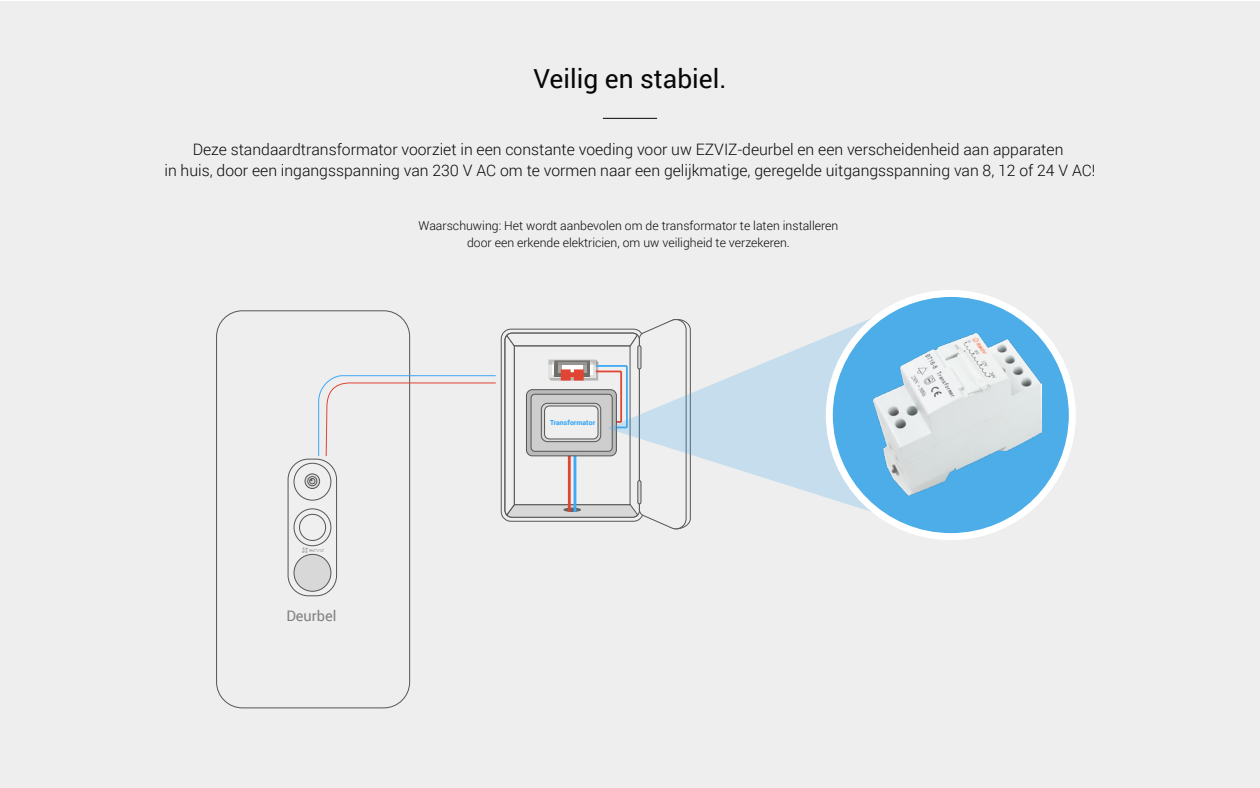
<style>
.page{position:relative;width:1260px;height:788px;background:#fff}
.page>*{position:absolute;margin:0;border:0;box-sizing:border-box;transform-origin:0 0}
.t1{font:26.25px "Roboto";color:#070707}
.t2{font:300 15.75px/21px "Roboto";color:#070707;text-align:center}
.t3{font:14.53px "Roboto";color:#808080}
.t4{font:300 12.25px/17.5px "Roboto";color:#070707;text-align:center}
.t5{font:900 7px "Roboto";color:#3fa9f5}
</style>
<div class="page">
<div style="left:0;top:1px;width:1260px;height:787px;background:#eee"></div>
<hr style="left:603px;top:118px;width:54px;height:1px;background:#050505">
<div style="left:501px;top:329px;width:142px;height:192px;background:linear-gradient(to bottom,#efefef,#ebebeb);border:1px solid #545556;border-radius:10px"></div>
<svg style="left:505px;top:328px;width:186px;height:202px"></svg>
<div style="left:216px;top:310px;width:194px;height:398px;border:1px solid #545556;border-radius:26px"></div>
<div style="left:288px;top:459px;width:49px;height:137px;border:1px solid #545556;border-radius:20px"></div>
<div style="left:294px;top:463px;width:37px;height:37px;border:1px solid #545556;border-radius:50%"></div>
<svg style="left:294px;top:509px;width:37px;height:36px"></svg>
<div style="left:294px;top:508px;width:37px;height:38px;border:1px solid #545556;border-radius:50%"></div>
<div style="left:294px;top:554px;width:37px;height:37px;background:#d8d8d8;border-radius:50%"></div>
<div style="left:294px;top:554px;width:37px;height:37px;border:1px solid #545556;border-radius:50%"></div>
<div style="left:299px;top:514px;width:27px;height:26px;background:#efefef;border-radius:50%"></div>
<div style="left:299px;top:514px;width:27px;height:26px;border:1px solid #545556;border-radius:50%"></div>
<svg style="left:305px;top:474px;width:15px;height:14px"></svg>
<div style="left:305px;top:473px;width:15px;height:15px;border:1px solid #545556;border-radius:50%"></div>
<div style="left:308px;top:476px;width:9px;height:10px;border:1px solid #545556;border-radius:50%"></div>
<svg style="left:309px;top:478px;width:6px;height:6px"></svg>
<svg style="left:526px;top:389px;width:90px;height:67px"></svg>
<div style="left:526px;top:389px;width:91px;height:67px;border:1px solid #545556;border-radius:6px"></div>
<div style="left:531px;top:394px;width:81px;height:57px;background:#cecece;border-radius:4px"></div>
<div style="left:531px;top:394px;width:81px;height:57px;border:1px solid #545556;border-radius:4px"></div>
<svg style="left:541px;top:403px;width:60px;height:38px"></svg>
<div style="left:541px;top:403px;width:60px;height:39px;border:1px solid #545556;border-radius:6px"></div>
<div style="left:545px;top:406px;width:53px;height:33px;background:#efefef;border-radius:5px"></div>
<div style="left:544px;top:406px;width:54px;height:33px;border:1px solid #545556;border-radius:5px"></div>
<svg style="left:318px;top:375px;width:178px;height:82px"></svg>
<svg style="left:302px;top:547px;width:22px;height:6px"></svg>
<svg style="left:607px;top:306px;width:288px;height:215px"></svg>
<div style="left:829px;top:293px;width:243px;height:243px;background:#4cade8;border-radius:50%"></div>
<div style="left:826px;top:290px;width:250px;height:250px;border:7px solid #fff;border-radius:50%"></div>
<img style="left:874px;top:333px;width:167px;height:162px">
<h1 class="t1" style="left:534px;top:60px;width:194px">Veilig en stabiel.</h1>
<p class="t2" style="left:164px;top:138px;width:933px">Deze standaardtransformator voorziet in een constante voeding voor uw EZVIZ-deurbel en een verscheidenheid aan apparaten<br>in huis, door een ingangsspanning van 230 V AC om te vormen naar een gelijkmatige, geregelde uitgangsspanning van 8, 12 of 24 V AC!</p>
<p class="t4" style="left:419px;top:216px;width:421px">Waarschuwing: Het wordt aanbevolen om de transformator te laten installeren door een erkende elektricien, om uw veiligheid te verzekeren.</p>
<p class="t3" style="left:286px;top:606px;width:52px">Deurbel</p>
<p class="t5" style="left:550px;top:417px;width:47px">Transformator</p>
</div>
